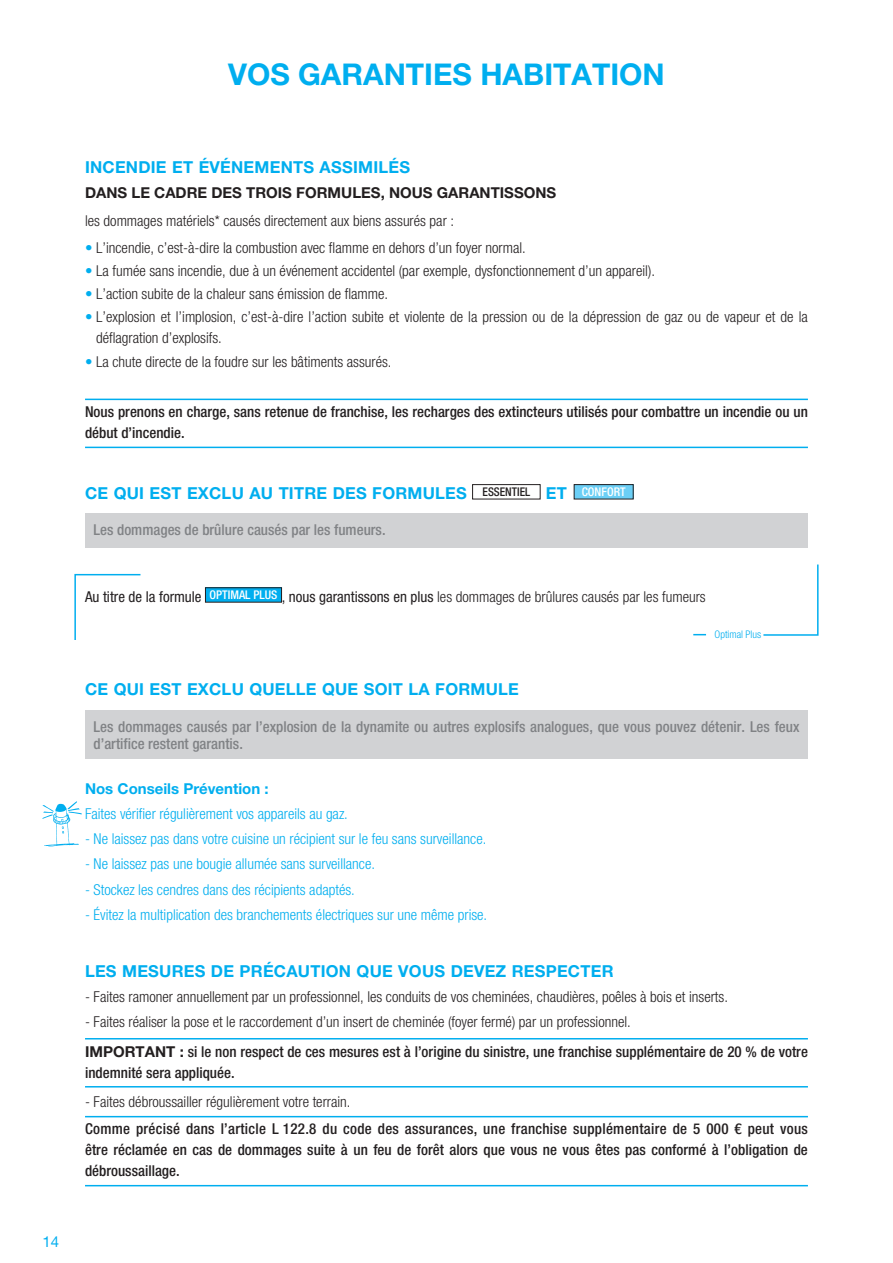
<style>
.page{position:relative;width:893px;height:1263px;background:#fff}
.page>*{position:absolute;margin:0;border:0;box-sizing:border-box;transform-origin:0 0}
.t1{font:700 30px "Helvetica Neue LT Std";color:#00aeef}
.t2{font:700 16.5px "Helvetica Neue LT Std";letter-spacing:.015em;color:#00aeef}
.t3{font:300 condensed 15px/21px "Helvetica Neue LT Std";color:#231f20}
.t4{font:500 condensed 15px/21px "Helvetica Neue LT Std";color:#231f20}
.t5{font:300 condensed 15px "Helvetica Neue LT Std";color:#00aeef}
.t6{font:500 condensed 15px/16.5px "Helvetica Neue LT Std";color:#808285}
.t7{font:condensed 15px "Helvetica Neue LT Std";color:#231f20}
.t8{font:700 15px "Helvetica Neue LT Std";color:#231f20}
.t9{font:700 15px "Helvetica Neue LT Std";color:#00aeef}
.t10{font:15px "Helvetica Neue LT Std";color:#00aeef}
.t11{font:300 condensed 10.5px "Helvetica Neue LT Std";color:#00aeef}
.s1{color:#00aeef}
.s2{font-weight:300}
.s3{font-weight:700;font-stretch:normal}
.s4{font-weight:500}
</style>
<div class="page">
<img style="left:42px;top:801px;width:40px;height:46px">
<hr style="left:85px;top:399px;width:723px;height:1px;background:#00aeef">
<hr style="left:85px;top:447px;width:723px;height:1px;background:#00aeef">
<hr style="left:85px;top:1038px;width:723px;height:1px;background:#00aeef">
<hr style="left:85px;top:1086px;width:723px;height:1px;background:#00aeef">
<hr style="left:85px;top:1116px;width:723px;height:1px;background:#00aeef">
<hr style="left:85px;top:1185px;width:723px;height:1px;background:#00aeef">
<div style="left:472px;top:484px;width:68px;height:15px;border:1px solid #231f20"></div>
<div style="left:574px;top:485px;width:59px;height:14px;background:#6bcff6"></div>
<div style="left:574px;top:484px;width:59px;height:15px;border:1px solid #231f20"></div>
<div style="left:85px;top:514px;width:723px;height:34px;background:#d1d2d4"></div>
<div style="left:205px;top:588px;width:77px;height:14px;background:#00aeef"></div>
<div style="left:205px;top:587px;width:77px;height:15px;border:1px solid #231f20"></div>
<div style="left:85px;top:710px;width:723px;height:49px;background:#d1d2d4"></div>
<svg style="left:763px;top:564px;width:56px;height:72px"></svg>
<svg style="left:693px;top:634px;width:13px;height:1px"></svg>
<svg style="left:74px;top:573px;width:67px;height:67px"></svg>
<h1 class="t1" style="left:228px;top:64px;width:438px">VOS GARANTIES HABITATION</h1>
<p class="t10" style="left:43px;top:1236px;width:18px">14</p>
<p class="t2" style="left:85px;top:161px;width:327px">INCENDIE ET ÉVÉNEMENTS ASSIMILÉS</p>
<p class="t8" style="left:85px;top:188px;width:473px">DANS LE CADRE DES TROIS FORMULES, NOUS GARANTISSONS</p>
<p class="t3" style="left:85px;top:212px;width:370px">les dommages matériels* causés directement aux biens assurés par :</p>
<p class="t3" style="left:85px;top:239px;width:442px"><span class="s1">•</span> L’incendie, c’est-à-dire la combustion avec flamme en dehors d’un foyer normal.</p>
<p class="t3" style="left:85px;top:262px;width:571px"><span class="s1">•</span> La fumée sans incendie, due à un événement accidentel (par exemple, dysfonctionnement d’un appareil).</p>
<p class="t3" style="left:85px;top:285px;width:305px"><span class="s1">•</span> L’action subite de la chaleur sans émission de flamme.</p>
<p class="t3" style="left:96px;top:308px;width:713px;text-indent:-11px"><span class="s1">•</span> L’explosion et l’implosion, c’est-à-dire l’action subite et violente de la pression ou de la dépression de gaz ou de vapeur et de la déflagration d’explosifs.</p>
<p class="t3" style="left:85px;top:353px;width:308px"><span class="s1">•</span> La chute directe de la foudre sur les bâtiments assurés.</p>
<p class="t4" style="left:85px;top:403px;width:724px">Nous prenons en charge, sans retenue de franchise, les recharges des extincteurs utilisés pour combattre un incendie ou un début d’incendie.</p>
<p class="t2" style="left:85px;top:487px;width:542px">CE QUI EST EXCLU AU TITRE DES FORMULES <sup>ESSENTIEL</sup> ET <sup>CONFORT</sup></p>
<p class="t6" style="left:94px;top:524px;width:294px">Les dommages de brûlure causés par les fumeurs.</p>
<p class="t7" style="left:85px;top:592px;width:622px">Au titre de la formule <sup>OPTIMAL</sup> <sup>PLUS</sup> , nous garantissons en plus <span class="s2">les dommages de brûlures causés par les fumeurs</span></p>
<p class="t11" style="left:714px;top:630px;width:48px">Optimal Plus</p>
<p class="t2" style="left:85px;top:683px;width:435px">CE QUI EST EXCLU QUELLE QUE SOIT LA FORMULE</p>
<p class="t6" style="left:94px;top:720px;width:707px">Les dommages causés par l’explosion de la dynamite ou autres explosifs analogues, que vous pouvez détenir. Les feux d’artifice restent garantis.</p>
<p class="t9" style="left:85px;top:783px;width:185px">Nos Conseils Prévention :</p>
<p class="t5" style="left:85px;top:808px;width:264px">Faites vérifier régulièrement vos appareils au gaz.</p>
<p class="t5" style="left:85px;top:833px;width:403px">- Ne laissez pas dans votre cuisine un récipient sur le feu sans surveillance.</p>
<p class="t5" style="left:85px;top:859px;width:291px">- Ne laissez pas une bougie allumée sans surveillance.</p>
<p class="t5" style="left:85px;top:884px;width:271px">- Stockez les cendres dans des récipients adaptés.</p>
<p class="t5" style="left:85px;top:909px;width:404px">- Évitez la multiplication des branchements électriques sur une même prise.</p>
<p class="t2" style="left:85px;top:965px;width:530px">LES MESURES DE PRÉCAUTION QUE VOUS DEVEZ RESPECTER</p>
<p class="t3" style="left:85px;top:988px;width:644px">- Faites ramoner annuellement par un professionnel, les conduits de vos cheminées, chaudières, poêles à bois et inserts.</p>
<p class="t3" style="left:85px;top:1009px;width:724px;line-height:29.5px">- Faites réaliser la pose et le raccordement d’un insert de cheminée (foyer fermé) par un professionnel.<br><span class="s3">IMPORTANT :</span> <span class="s4">si le non respect de ces mesures est à l’origine du sinistre, une franchise supplémentaire de 20 % de votre</span></p>
<p class="t4" style="left:85px;top:1063px;width:151px">indemnité sera appliquée.</p>
<p class="t3" style="left:85px;top:1093px;width:267px">- Faites débroussailler régulièrement votre terrain.</p>
<p class="t4" style="left:85px;top:1120px;width:724px;text-align:justify">Comme précisé dans l’article L 122.8 du code des assurances, une franchise supplémentaire de 5 000 € peut vous être réclamée en cas de dommages suite à un feu de forêt alors que vous ne vous êtes pas conformé à l’obligation de débroussaillage.</p>
</div>
